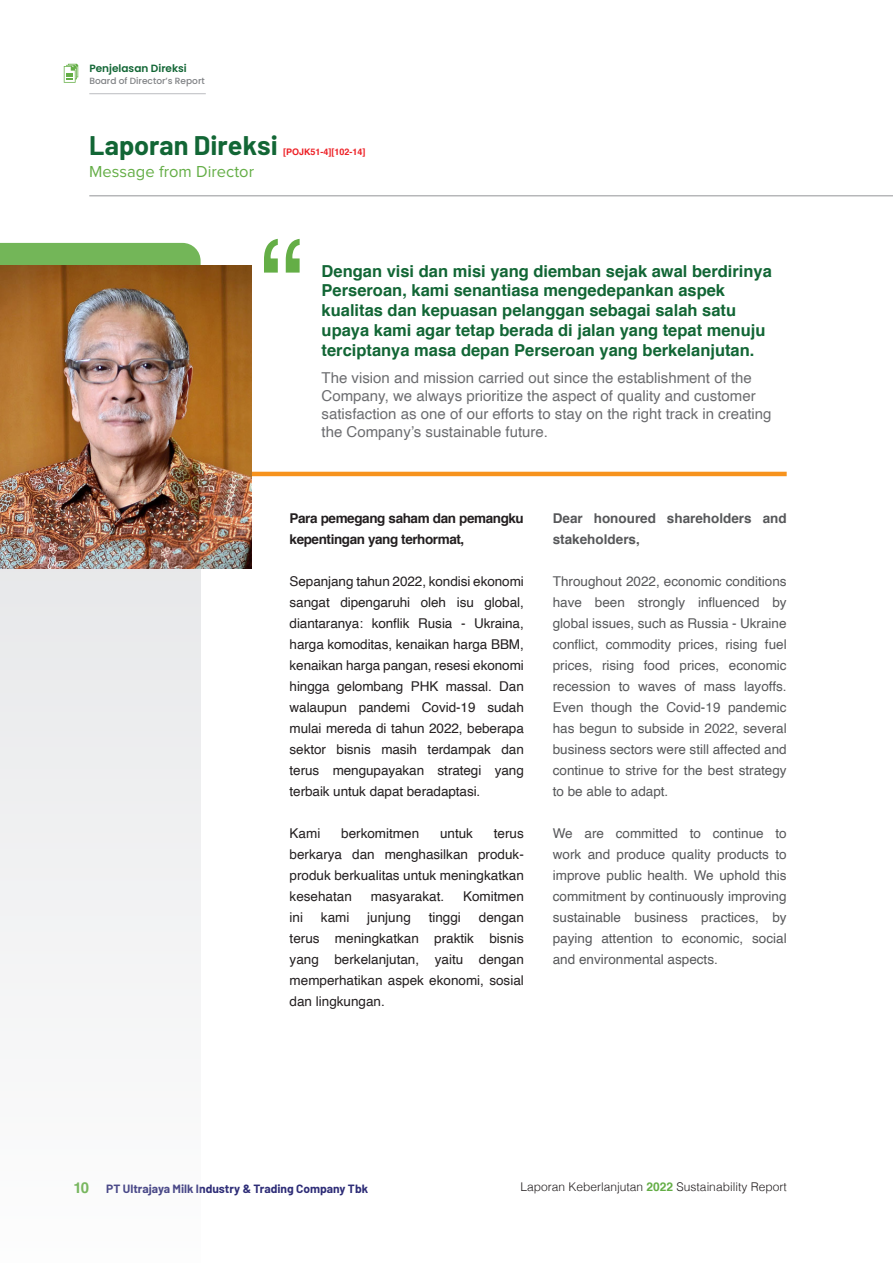
<style>
.page{position:relative;width:893px;height:1263px;background:#fff}
.page>*{position:absolute;margin:0;border:0;box-sizing:border-box;transform-origin:0 0}
.t1{font:132.6px "Helvetica";color:#64ae46}
.t2{font:700 27px "Barlow";color:#126635}
.t3{font:700 16.5px/19.8px "Helvetica";color:#126635}
.t4{font:16.5px "Proxima Nova";color:#64ae46}
.t5{font:15px/18px "Helvetica";color:#6c6d70}
.t6{font:700 15px "Helvetica";color:#64ae46}
.BODY_INDO_ULTRA_JAYA{font:13.5px/21px "Helvetica";color:#231f20;text-align:justify}
.BODY_ENG_ULTRA_JAYA{font:13.5px/21px "Helvetica";color:#57585a;text-align:justify}
.BODY_INDO_ULTRA_JAYA-2{font:700 13.5px/21px "Helvetica";letter-spacing:-.03em;color:#231f20}
.BODY_ENG_ULTRA_JAYA-2{font:700 13.5px/21px "Helvetica";color:#57585a}
.t7{font:300 12px "Helvetica";color:#231f20}
.t8{font:700 12px "Barlow";color:#2e2d77}
.t9{font:600 10.5px "Poppins";color:#126635}
.t10{font:500 9px "Poppins";color:#808285}
.t11{font:700 9px "Helvetica";color:#ed2026}
.s1{font-weight:700;color:#64ae46}
</style>
<div class="page">
<hr style="left:89px;top:93px;width:117px;height:1px;background:#bcbdc0">
<svg style="left:64px;top:64px;width:14px;height:19px"></svg>
<hr style="left:249px;top:472px;width:538px;height:4px;background:#f7931d">
<hr style="left:89px;top:196px;width:804px;height:1px;background:#939598">
<div style="left:0;top:495px;width:201px;height:768px;background:#f2f2f3"></div>
<div style="left:0;top:243px;width:201px;height:23px;background:#73b658"></div>
<img style="left:0;top:266px;width:252px;height:303px">
<p class="t9" style="left:89px;top:62px;width:99px">Penjelasan Direksi</p>
<p class="t10" style="left:89px;top:76px;width:117px">Board of Director’s Report</p>
<p class="t2" style="left:89px;top:128px;width:190px">Laporan Direksi</p>
<p class="t11" style="left:283px;top:144px;width:84px">[POJK51-4][102-14]</p>
<p class="t4" style="left:89px;top:164px;width:166px">Message from Director</p>
<p class="t1" style="left:259px;top:186px;width:46px">“</p>
<p class="t3" style="left:322px;top:261px;width:452px">Dengan visi dan misi yang diemban sejak awal berdirinya Perseroan, kami senantiasa mengedepankan aspek kualitas dan kepuasan pelanggan sebagai salah satu upaya kami agar tetap berada di jalan yang tepat menuju terciptanya masa depan Perseroan yang berkelanjutan.</p>
<p class="t5" style="left:322px;top:369px;width:451px">The vision and mission carried out since the establishment of the Company, we always prioritize the aspect of quality and customer satisfaction as one of our efforts to stay on the right track in creating the Company’s sustainable future.</p>
<p class="BODY_INDO_ULTRA_JAYA-2" style="left:290px;top:508px;width:236px">Para pemegang saham dan pemangku kepentingan yang terhormat,</p>
<p class="BODY_INDO_ULTRA_JAYA" style="left:290px;top:571px;width:236px">Sepanjang tahun 2022, kondisi ekonomi sangat dipengaruhi oleh isu global, diantaranya: konflik Rusia - Ukraina, harga komoditas, kenaikan harga BBM, kenaikan harga pangan, resesi ekonomi hingga gelombang PHK massal. Dan walaupun pandemi Covid-19 sudah mulai mereda di tahun 2022, beberapa sektor bisnis masih terdampak dan terus mengupayakan strategi yang terbaik untuk dapat beradaptasi.</p>
<p class="BODY_INDO_ULTRA_JAYA" style="left:290px;top:823px;width:32px">Kami</p>
<p class="BODY_INDO_ULTRA_JAYA" style="left:341px;top:823px;width:80px">berkomitmen</p>
<p class="BODY_INDO_ULTRA_JAYA" style="left:440px;top:823px;width:35px">untuk</p>
<p class="BODY_INDO_ULTRA_JAYA" style="left:290px;top:823px;width:236px;text-indent:204px">terus berkarya dan menghasilkan produk&shy;produk berkualitas untuk meningkatkan kesehatan</p>
<p class="BODY_INDO_ULTRA_JAYA" style="left:371px;top:886px;width:75px">masyarakat.</p>
<p class="BODY_INDO_ULTRA_JAYA" style="left:463px;top:886px;width:62px">Komitmen</p>
<p class="BODY_INDO_ULTRA_JAYA" style="left:290px;top:907px;width:236px;text-indent:189px">dengan terus meningkatkan praktik bisnis yang berkelanjutan, yaitu dengan memperhatikan aspek ekonomi, sosial dan lingkungan.</p>
<p class="BODY_INDO_ULTRA_JAYA" style="left:290px;top:907px;width:15px">ini</p>
<p class="BODY_INDO_ULTRA_JAYA" style="left:321px;top:907px;width:30px">kami</p>
<p class="BODY_INDO_ULTRA_JAYA" style="left:367px;top:907px;width:45px">junjung</p>
<p class="BODY_INDO_ULTRA_JAYA" style="left:429px;top:907px;width:34px">tinggi</p>
<p class="BODY_ENG_ULTRA_JAYA-2" style="left:553px;top:508px;width:235px">Dear honoured shareholders and stakeholders,</p>
<p class="BODY_ENG_ULTRA_JAYA" style="left:553px;top:571px;width:235px">Throughout 2022, economic conditions have been strongly influenced by global issues, such as Russia - Ukraine conflict, commodity prices, rising fuel prices, rising food prices, economic recession to waves of mass layoffs.<br>Even though the Covid-19 pandemic has begun to subside in 2022, several business sectors were still affected and continue to strive for the best strategy to be able to adapt.</p>
<p class="BODY_ENG_ULTRA_JAYA" style="left:553px;top:823px;width:235px">We are committed to continue to work and produce quality products to improve public health. We uphold this commitment by continuously improving sustainable business practices, by paying attention to economic, social and environmental aspects.</p>
<p class="t6" style="left:73px;top:1175px;width:17px">10</p>
<p class="t7" style="left:521px;top:1177px;width:268px">Laporan Keberlanjutan <span class="s1">2022</span> Sustainability Report</p>
<p class="t8" style="left:106px;top:1181px;width:263px">PT Ultrajaya Milk Industry &amp; Trading Company Tbk</p>
</div>
